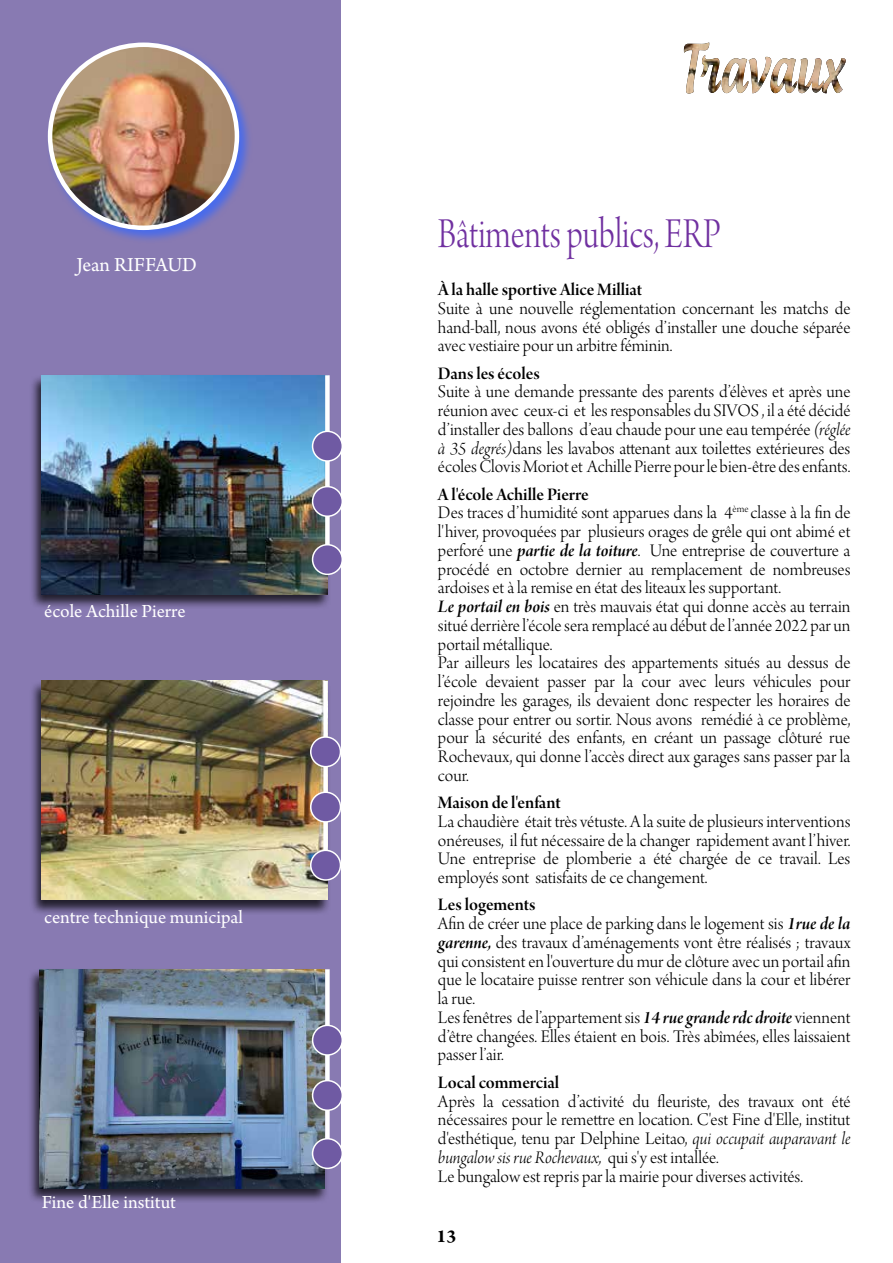
<style>
.page{position:relative;width:893px;height:1263px;background:#fff}
.page>*{position:absolute;margin:0;border:0;box-sizing:border-box;transform-origin:0 0}
.t1{font:45px "Arno Pro Light Display";color:#7030a0;scale:.8 1}
.t2{font:21px "Arno Pro";letter-spacing:-.005em;color:#fff}
.t3{font:19.5px "Arno Pro";color:#fff}
.t4{font:700 19.5px "Arno Pro";color:#000}
.t5{font:18.75px/18.8px "Arno Pro Light Display";color:#000;text-align:justify}
.t6{font:18.75px "Arno Pro Smbd Display";letter-spacing:-.005em;color:#000}
.t7{font:18.75px "Arno Pro Light Italic Display";letter-spacing:-.005em;color:#000}
.s1{font-family:"Arno Pro Light Italic Display"}
.s2{font-family:"Arno Pro Smbd Italic Display"}
.s3{font-family:"Arno Pro Light Display"}
</style>
<div class="page">
<div style="left:0;top:0;width:340px;height:1263px;background:#887ab2"></div>
<div style="left:46px;top:40px;width:207px;height:204px;background:#36f;opacity:.75"></div>
<img style="left:50px;top:45px;width:187px;height:183px">
<div style="left:48px;top:43px;width:191px;height:187px;border:4px solid #fff;border-radius:50%"></div>
<svg style="left:841px;top:58px;width:5px;height:34px"></svg>
<img style="left:684px;top:43px;width:157px;height:51px">
<div style="left:27px;top:968px;width:302px;height:236px;background:#000;opacity:.75"></div>
<img style="left:39px;top:969px;width:286px;height:219px">
<div style="left:29px;top:374px;width:302px;height:236px;background:#000;opacity:.75"></div>
<img style="left:42px;top:375px;width:285px;height:219px">
<div style="left:325px;top:969px;width:5px;height:190px;background:#fff"></div>
<div style="left:313px;top:1025px;width:29px;height:30px;background:#6f5aa3;border-radius:50%"></div>
<div style="left:312px;top:1024px;width:31px;height:32px;border:2px solid #fff;border-radius:50%"></div>
<div style="left:313px;top:1080px;width:29px;height:30px;background:#6f5aa3;border-radius:50%"></div>
<div style="left:312px;top:1080px;width:31px;height:31px;border:2px solid #fff;border-radius:50%"></div>
<div style="left:313px;top:1139px;width:29px;height:29px;background:#6f5aa3;border-radius:50%"></div>
<div style="left:312px;top:1138px;width:31px;height:31px;border:2px solid #fff;border-radius:50%"></div>
<div style="left:325px;top:375px;width:5px;height:190px;background:#fff"></div>
<div style="left:313px;top:431px;width:29px;height:30px;background:#6f5aa3;border-radius:50%"></div>
<div style="left:312px;top:431px;width:31px;height:31px;border:2px solid #fff;border-radius:50%"></div>
<div style="left:313px;top:487px;width:29px;height:29px;background:#6f5aa3;border-radius:50%"></div>
<div style="left:312px;top:486px;width:31px;height:31px;border:2px solid #fff;border-radius:50%"></div>
<div style="left:313px;top:545px;width:29px;height:29px;background:#6f5aa3;border-radius:50%"></div>
<div style="left:312px;top:544px;width:31px;height:31px;border:2px solid #fff;border-radius:50%"></div>
<div style="left:29px;top:680px;width:302px;height:235px;background:#000;opacity:.75"></div>
<img style="left:42px;top:681px;width:285px;height:219px">
<div style="left:323px;top:681px;width:5px;height:189px;background:#fff"></div>
<div style="left:311px;top:737px;width:29px;height:30px;background:#6f5aa3;border-radius:50%"></div>
<div style="left:310px;top:736px;width:31px;height:31px;border:2px solid #fff;border-radius:50%"></div>
<div style="left:311px;top:792px;width:29px;height:30px;background:#6f5aa3;border-radius:50%"></div>
<div style="left:310px;top:791px;width:31px;height:32px;border:2px solid #fff;border-radius:50%"></div>
<div style="left:311px;top:850px;width:29px;height:30px;background:#6f5aa3;border-radius:50%"></div>
<div style="left:310px;top:849px;width:31px;height:32px;border:2px solid #fff;border-radius:50%"></div>
<p class="t2" style="left:76px;top:253px;width:122px">Jean RIFFAUD</p>
<p class="t3" style="left:44px;top:600px;width:143px">école Achille Pierre</p>
<p class="t3" style="left:44px;top:906px;width:200px">centre technique municipal</p>
<p class="t3" style="left:42px;top:1191px;width:136px">Fine d'Elle institut</p>
<h1 class="t1" style="left:438px;top:209px;width:355px">Bâtiments publics, ERP</h1>
<p class="t6" style="left:438px;top:279px;width:206px">À la halle sportive Alice Milliat</p>
<p class="t5" style="left:438px;top:300px;width:414px">Suite à une nouvelle réglementation concernant les matchs de hand-ball, nous avons été obligés d’installer une douche séparée avec vestiaire pour un arbitre féminin.</p>
<p class="t6" style="left:438px;top:363px;width:103px">Dans les écoles</p>
<p class="t5" style="left:438px;top:384px;width:414px">Suite à une demande pressante des parents d’élèves et après une réunion avec ceux-ci et les responsables du SIVOS , il a été décidé d’installer des ballons d’eau chaude pour une eau tempérée <span class="s1">(réglée à 35 degrés)</span>dans les lavabos attenant aux toilettes extérieures des écoles Clovis Moriot et Achille Pierre pour le bien-être des enfants.</p>
<p class="t6" style="left:438px;top:484px;width:152px">A l'école Achille Pierre</p>
<p class="t5" style="left:438px;top:505px;width:414px;text-align:left">Des traces d’humidité sont apparues dans la 4<sup>ème</sup> classe à la fin de l'hiver, provoquées par plusieurs orages de grêle qui ont abimé et perforé une <span class="s2">partie de la toiture</span>. Une entreprise de couverture a procédé en octobre dernier au remplacement de nombreuses ardoises et à la remise en état des liteaux les supportant.<br><span class="s2">Le portail en bois</span> en très mauvais état qui donne accès au terrain situé derrière l’école sera remplacé au début de l’année 2022 par un portail métallique.<br>Par ailleurs les locataires des appartements situés au dessus de l’école devaient passer par la cour avec leurs véhicules pour rejoindre les garages, ils devaient donc respecter les horaires de classe pour entrer ou sortir. Nous avons remédié à ce problème, pour la sécurité des enfants, en créant un passage clôturé rue Rochevaux, qui donne l’accès direct aux garages sans passer par la cour.</p>
<p class="t6" style="left:438px;top:792px;width:124px">Maison de l'enfant</p>
<p class="t5" style="left:438px;top:813px;width:414px">La chaudière était très vétuste. A la suite de plusieurs interventions onéreuses, il fut nécessaire de la changer rapidement avant l’hiver.<br>Une entreprise de plomberie a été chargée de ce travail. Les employés sont satisfaits de ce changement.</p>
<p class="t6" style="left:438px;top:894px;width:99px">Les logements</p>
<p class="t5" style="left:438px;top:915px;width:414px;text-align:left">Afin de créer une place de parking dans le logement sis <span class="s2">1rue de la garenne,</span> des travaux d’aménagements vont être réalisés ; travaux qui consistent en l'ouverture du mur de clôture avec un portail afin que le locataire puisse rentrer son véhicule dans la cour et libérer la rue.<br>Les fenêtres de l’appartement sis <span class="s2">14 rue grande rdc droite</span> viennent d’être changées. Elles étaient en bois. Très abîmées, elles laissaient passer l’air.</p>
<p class="t6" style="left:438px;top:1072px;width:123px">Local commercial</p>
<p class="t5" style="left:438px;top:1093px;width:414px">Après la cessation d’activité du fleuriste, des travaux ont été nécessaires pour le remettre en location. C'est Fine d'Elle, institut d'esthétique, tenu par Delphine Leitao, <span class="s1">qui occupait auparavant le</span></p>
<p class="t7" style="left:438px;top:1147px;width:282px">bungalow sis rue Rochevaux, <span class="s3">qui s'y est intallée.</span></p>
<p class="t5" style="left:438px;top:1168px;width:366px">Le bungalow est repris par la mairie pour diverses activités.</p>
<p class="t4" style="left:437px;top:1225px;width:21px">13</p>
</div>
